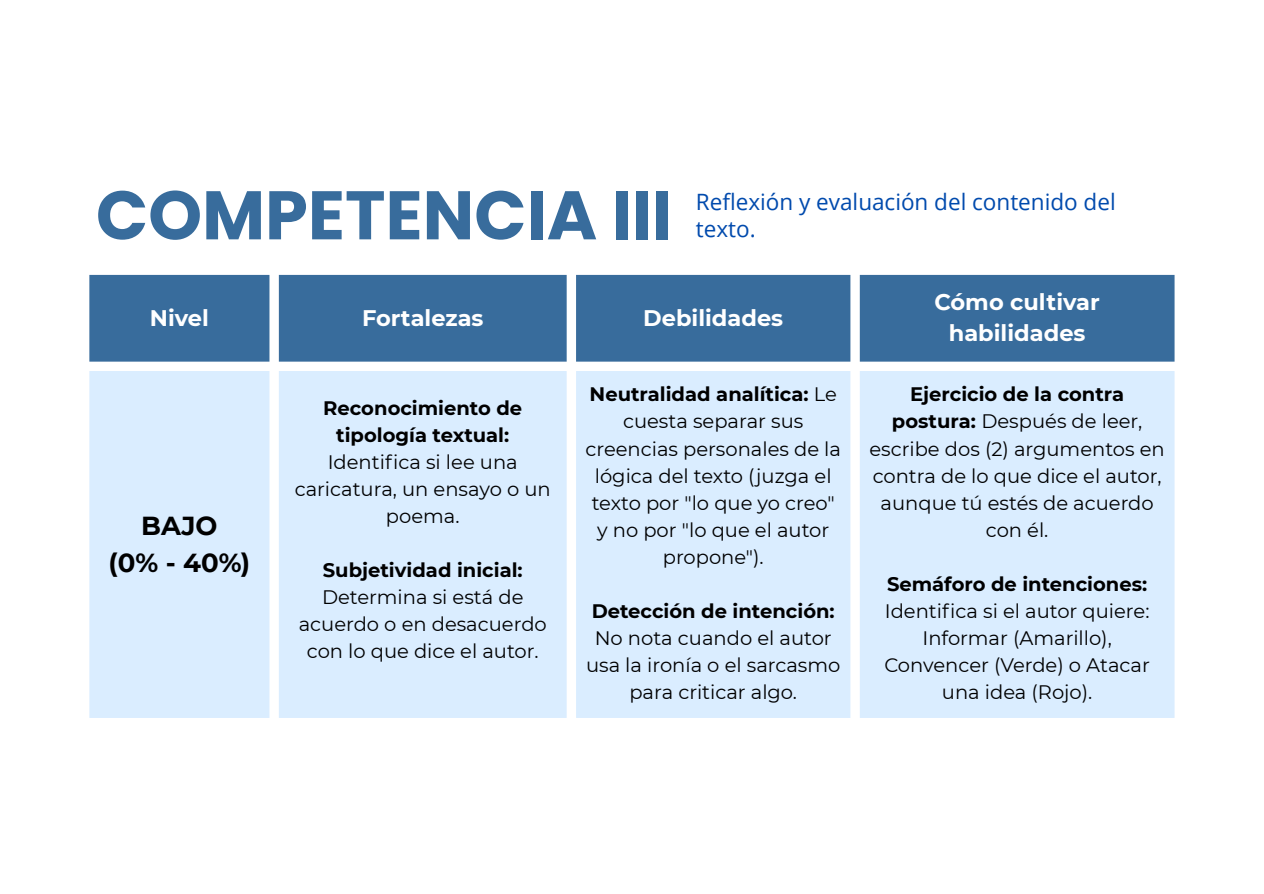
<style>
.page{position:relative;width:1264px;height:894px;background:#fff}
.page>*{position:absolute;margin:0;border:0;box-sizing:border-box;transform-origin:0 0}
.t1{font:700 68.55px "Poppins";color:#386c9c}
.t2{font:700 25.95px/36px "Montserrat";color:#000;text-align:center}
.t3{font:700 22.5px/31.5px "Montserrat";color:#fff;text-align:center}
.t4{font:22.5px "Open Sans";color:#004aad}
.t5{font:19.5px/27px "Montserrat";color:#000;text-align:center}
.t6{font:700 19.5px/27px "Montserrat";color:#000;text-align:center}
.s1{font-weight:700}
</style>
<div class="page">
<div style="left:89px;top:275px;width:1085px;height:86px;background:#386c9c"></div>
<div style="left:89px;top:371px;width:1085px;height:346px;background:#daedff"></div>
<h1 class="t1" style="left:96px;top:167px;width:578px">COMPETENCIA III</h1>
<p class="t4" style="left:696px;top:186px;width:421px">Reflexión y evaluación del contenido del</p>
<p class="t4" style="left:696px;top:213px;width:61px">texto.</p>
<p class="t3" style="left:150px;top:302px;width:61px">Nivel</p>
<p class="t3" style="left:362px;top:302px;width:123px">Fortalezas</p>
<p class="t3" style="left:643px;top:302px;width:141px">Debilidades</p>
<h2 class="t2" style="left:108px;top:508px;width:143px">BAJO<br>(0% - 40%)</h2>
<p class="t6" style="left:323px;top:394px;width:200px">Reconocimiento de tipología textual:</p>
<p class="t5" style="left:295px;top:448px;width:257px">Identifica si lee una caricatura, un ensayo o un poema.</p>
<p class="t6" style="left:323px;top:556px;width:201px">Subjetividad inicial:</p>
<p class="t5" style="left:299px;top:583px;width:249px">Determina si está de acuerdo o en desacuerdo con lo que dice el autor.</p>
<p class="t5" style="left:585px;top:381px;width:257px"><span class="s1">Neutralidad analítica:</span> Le cuesta separar sus creencias personales de la lógica del texto (juzga el texto por "lo que yo creo" y no por "lo que el autor propone").</p>
<p class="t6" style="left:591px;top:597px;width:244px">Detección de intención:</p>
<p class="t5" style="left:586px;top:624px;width:256px">No nota cuando el autor usa la ironía o el sarcasmo para criticar algo.</p>
<p class="t3" style="left:934px;top:286px;width:167px">Cómo cultivar habilidades</p>
<p class="t5" style="left:869px;top:381px;width:297px"><span class="s1">Ejercicio de la contra postura:</span> Después de leer, escribe dos (2) argumentos en contra de lo que dice el autor, aunque tú estés de acuerdo con él.</p>
<p class="t6" style="left:887px;top:570px;width:262px">Semáforo de intenciones:</p>
<p class="t5" style="left:884px;top:597px;width:267px">Identifica si el autor quiere:<br>Informar (Amarillo),<br>Convencer (Verde) o Atacar una idea (Rojo).</p>
</div>
